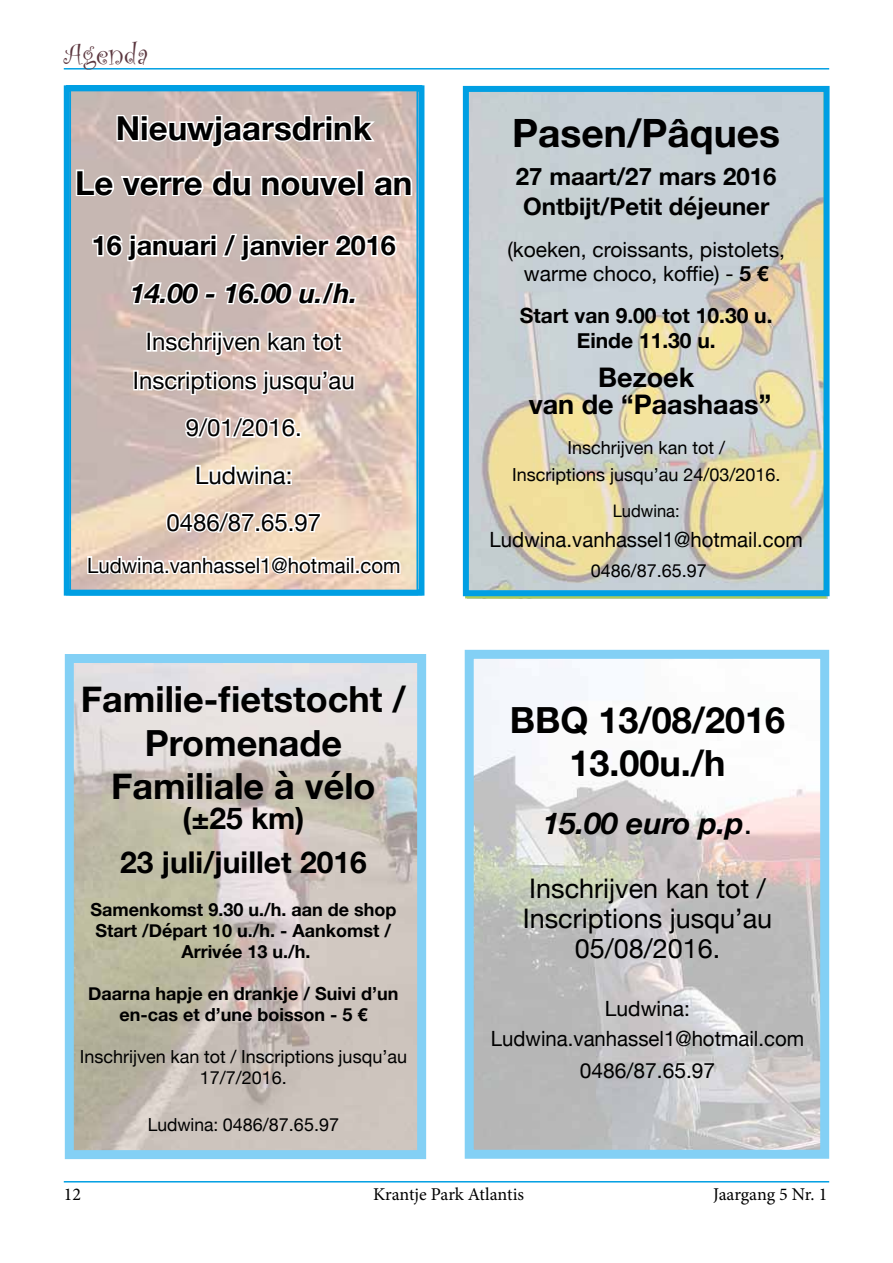
<style>
.page{position:relative;width:893px;height:1263px;background:#fff}
.page>*{position:absolute;margin:0;border:0;box-sizing:border-box;transform-origin:0 0}
.t1{font:700 39px "Helvetica Neue";color:#000}
.t2{font:700 36px/43.2px "Helvetica Neue";color:#000;text-align:center}
.t3{font:700 33px/54.6px "Helvetica Neue";color:#000;text-align:center}
.t4{font:700 30px/44.5px "Helvetica Neue";color:#000;text-align:center}
.t5{font:italic 700 30px "Helvetica Neue";color:#000}
.t6{font:30px "Curlz";color:#5c373f}
.t7{font:27px/30px "Helvetica Neue";color:#000;text-align:center}
.t8{font:700 27px/27px "Helvetica Neue";color:#000;text-align:center}
.t9{font:italic 700 27px "Helvetica Neue";color:#000}
.t10{font:24px/47.2px "Helvetica Neue";color:#000;text-align:center}
.t11{font:700 24px/30px "Helvetica Neue";color:#000}
.t12{font:21px/24px "Helvetica Neue";color:#000;text-align:center}
.t13{font:700 21px/24px "Helvetica Neue";color:#000;text-align:center}
.t14{font:18px/27px "Helvetica Neue";color:#000;text-align:center}
.t15{font:700 18px/21px "Helvetica Neue";color:#000;text-align:center}
.t16{font:18px "Minion Pro";letter-spacing:-.01em;color:#000}
.t17{font:17.25px "Helvetica Neue";letter-spacing:-.005em;color:#000;scale:.96 1}
.s1{font-weight:700}
.s2{font-weight:400;font-style:normal}
</style>
<div class="page">
<hr style="left:64px;top:1181px;width:765px;height:1px;background:#009fe3">
<hr style="left:64px;top:68px;width:765px;height:2px;background:#009fe3">
<svg style="left:73px;top:92px;width:342px;height:497px;background:#d3beb6"></svg>
<svg style="left:115px;top:104px;width:264px;height:56px"></svg>
<svg style="left:74px;top:168px;width:179px;height:41px"></svg>
<svg style="left:260px;top:173px;width:99px;height:36px"></svg>
<div style="left:357px;top:169px;width:7px;height:27px;border:3px solid #fff"></div>
<svg style="left:371px;top:173px;width:43px;height:26px"></svg>
<svg style="left:91px;top:232px;width:122px;height:32px"></svg>
<div style="left:210px;top:234px;width:7px;height:6px;border:3px solid #fff"></div>
<div style="left:210px;top:240px;width:7px;height:17px;border:3px solid #fff"></div>
<svg style="left:220px;top:231px;width:179px;height:40px"></svg>
<svg style="left:129px;top:279px;width:229px;height:118px"></svg>
<svg style="left:183px;top:415px;width:118px;height:25px"></svg>
<svg style="left:86px;top:449px;width:317px;height:140px;background:#e9d5c5"></svg>
<div style="left:64px;top:85px;width:360px;height:511px;border:6px solid #009fe3"></div>
<img style="left:467px;top:93px;width:361px;height:506px">
<div style="left:463px;top:86px;width:367px;height:510px;border:6px solid #009fe3"></div>
<img style="left:75px;top:664px;width:341px;height:485px">
<div style="left:65px;top:654px;width:361px;height:505px;border:9px solid #83d0f5"></div>
<img style="left:475px;top:660px;width:344px;height:489px">
<div style="left:465px;top:650px;width:364px;height:509px;border:9px solid #83d0f5"></div>
<h3 class="t6" style="left:64px;top:33px;width:86px">Agenda</h3>
<h3 class="t3" style="left:75px;top:102px;width:339px">Nieuwjaarsdrink<br>Le verre du nouvel an</h3>
<p class="t8" style="left:92px;top:233px;width:306px">16 januari / janvier 2016</p>
<p class="t9" style="left:130px;top:272px;width:229px">14.00 - 16.00 u./h.</p>
<p class="t10" style="left:133px;top:324px;width:223px;line-height:38.8px">Inschrijven kan tot<br>Inscriptions jusqu’au</p>
<p class="t10" style="left:166px;top:405px;width:156px">9/01/2016.<br>Ludwina:<br>0486/87.65.97</p>
<p class="t12" style="left:87px;top:554px;width:315px">Ludwina.vanhassel1@hotmail.com</p>
<h2 class="t2" style="left:81px;top:679px;width:327px">Familie-fietstocht /<br>Promenade<br>Familiale à vélo</h2>
<h3 class="t4" style="left:120px;top:797px;width:248px">(±25 km)<br>23 juli/juillet 2016</h3>
<p class="t15" style="left:90px;top:899px;width:308px">Samenkomst 9.30 u./h. aan de shop<br>Start /Départ 10 u./h. - Aankomst /<br>Arrivée 13 u./h.</p>
<p class="t15" style="left:88px;top:983px;width:312px">Daarna hapje en drankje / Suivi d’un en-cas et d’une boisson - 5 €</p>
<p class="t14" style="left:80px;top:1047px;width:329px;line-height:21px">Inschrijven kan tot / Inscriptions jusqu’au<br>17/7/2016.</p>
<p class="t14" style="left:148px;top:1112px;width:193px">Ludwina: 0486/87.65.97</p>
<h1 class="t1" style="left:512px;top:102px;width:270px">Pasen/Pâques</h1>
<p class="t11" style="left:516px;top:163px;width:262px">27 maart/27 mars 2016<br>Ontbijt/Petit déjeuner</p>
<p class="t12" style="left:507px;top:239px;width:279px">(koeken, croissants, pistolets, warme choco, koffie) - <span class="s1">5 €</span></p>
<p class="t13" style="left:520px;top:305px;width:254px">Start van 9.00 tot 10.30 u.<br>Einde 11.30 u.</p>
<p class="t8" style="left:529px;top:365px;width:244px">Bezoek<br>van de “Paashaas”</p>
<p class="t14" style="left:512px;top:435px;width:270px">Inschrijven kan tot /<br>Inscriptions jusqu’au 24/03/2016.</p>
<p class="t17" style="left:613px;top:498px;width:71px">Ludwina:</p>
<p class="t12" style="left:490px;top:528px;width:315px">Ludwina.vanhassel1@hotmail.com</p>
<p class="t14" style="left:591px;top:558px;width:118px">0486/87.65.97</p>
<h2 class="t2" style="left:510px;top:699px;width:277px">BBQ 13/08/2016<br>13.00u./h</h2>
<h3 class="t5" style="left:543px;top:799px;width:211px">15.00 euro p.p<span class="s2">.</span></h3>
<p class="t7" style="left:523px;top:874px;width:251px">Inschrijven kan tot /<br>Inscriptions jusqu’au<br>05/08/2016.</p>
<p class="t12" style="left:491px;top:994px;width:315px;line-height:30px">Ludwina:<br>Ludwina.vanhassel1@hotmail.com</p>
<p class="t12" style="left:580px;top:1060px;width:137px">0486/87.65.97</p>
<p class="t16" style="left:64px;top:1182px;width:19px">12</p>
<p class="t16" style="left:373px;top:1182px;width:152px">Krantje Park Atlantis</p>
<p class="t16" style="left:713px;top:1182px;width:116px">Jaargang 5 Nr. 1</p>
</div>
